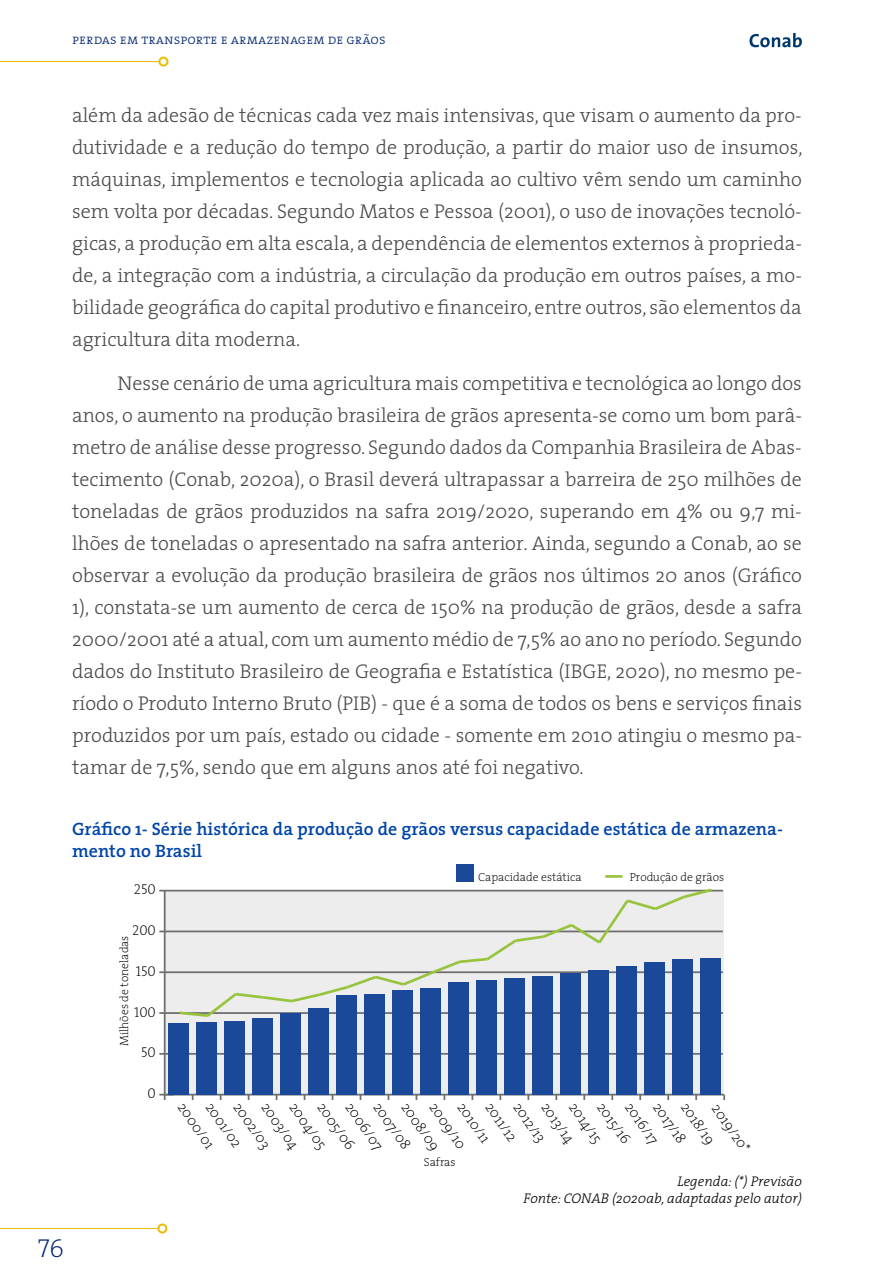
<style>
.page{position:relative;width:874px;height:1276px;background:#fff}
.page>*{position:absolute;margin:0;border:0;box-sizing:border-box;transform-origin:0 0}
.t1{font:26px "The Serif 2 Extra Light Caps";color:#00276e}
.t2{font:300 20px/32px "The Serif 3";color:#4a4a49;text-align:justify}
.t3{font:600 18px/21.6px "The Serif 6";color:#0044a9}
.t4{font:200 14.2px "The Serif 2";color:#000}
.t5{font:14.2px "The Serif 2 Extra Light Caps";color:#000}
.t6{font:italic 300 14px/16.8px "The Serif 3";color:#000;text-align:right}
.t7{font:14px "The Serif 3 Light Caps";color:#00276e}
.t8{font:200 11.8px "The Serif 2";color:#000}
</style>
<div class="page">
<hr style="left:0;top:1228px;width:158px;height:1px;background:#eabe06">
<div style="left:157px;top:1223px;width:10px;height:10px;border:2px solid #eabe06;border-radius:50%"></div>
<hr style="left:0;top:61px;width:159px;height:1px;background:#eabe06">
<div style="left:158px;top:57px;width:10px;height:10px;border:2px solid #eabe06;border-radius:50%"></div>
<svg style="left:749px;top:33px;width:52px;height:14px"></svg>
<div style="left:164px;top:890px;width:559px;height:204px;background:#ededed"></div>
<div style="left:456px;top:865px;width:17px;height:17px;background:#1a499a"></div>
<hr style="left:165px;top:1093px;width:558px;height:2px;background:#706f6f">
<hr style="left:164px;top:890px;width:1px;height:204px;background:#706f6f">
<svg style="left:159px;top:1093px;width:14px;height:7px"></svg>
<hr style="left:159px;top:1053px;width:563px;height:1px;background:#706f6f">
<hr style="left:159px;top:1012px;width:563px;height:2px;background:#706f6f">
<hr style="left:159px;top:971px;width:563px;height:2px;background:#706f6f">
<hr style="left:159px;top:930px;width:563px;height:2px;background:#706f6f">
<hr style="left:159px;top:889px;width:563px;height:2px;background:#706f6f">
<div style="left:168px;top:1023px;width:21px;height:71px;background:#1a499a"></div>
<div style="left:196px;top:1022px;width:21px;height:72px;background:#1a499a"></div>
<div style="left:224px;top:1021px;width:20px;height:73px;background:#1a499a"></div>
<div style="left:252px;top:1018px;width:20px;height:76px;background:#1a499a"></div>
<div style="left:280px;top:1013px;width:20px;height:81px;background:#1a499a"></div>
<div style="left:308px;top:1007px;width:20px;height:87px;background:#1a499a"></div>
<div style="left:336px;top:995px;width:20px;height:99px;background:#1a499a"></div>
<div style="left:364px;top:994px;width:20px;height:100px;background:#1a499a"></div>
<div style="left:392px;top:989px;width:20px;height:105px;background:#1a499a"></div>
<div style="left:420px;top:988px;width:20px;height:106px;background:#1a499a"></div>
<div style="left:448px;top:982px;width:20px;height:112px;background:#1a499a"></div>
<div style="left:476px;top:980px;width:20px;height:114px;background:#1a499a"></div>
<div style="left:504px;top:978px;width:20px;height:116px;background:#1a499a"></div>
<div style="left:532px;top:976px;width:20px;height:118px;background:#1a499a"></div>
<div style="left:560px;top:972px;width:20px;height:122px;background:#1a499a"></div>
<div style="left:588px;top:970px;width:20px;height:124px;background:#1a499a"></div>
<div style="left:616px;top:966px;width:20px;height:128px;background:#1a499a"></div>
<div style="left:644px;top:962px;width:20px;height:132px;background:#1a499a"></div>
<div style="left:671px;top:959px;width:21px;height:135px;background:#1a499a"></div>
<div style="left:699px;top:958px;width:21px;height:136px;background:#1a499a"></div>
<svg style="left:177px;top:888px;width:537px;height:131px"></svg>
<hr style="left:605px;top:875px;width:17px;height:3px;background:#97c33d">
<p class="t7" style="left:72px;top:28px;width:315px">perdas em transporte e armazenagem de grãos</p>
<p class="t2" style="left:72px;top:99px;width:731px">além da adesão de técnicas cada vez mais intensivas, que visam o aumento da pro&shy;dutividade e a redução do tempo de produção, a partir do maior uso de insumos, máquinas, implementos e tecnologia aplicada ao cultivo vêm sendo um caminho sem volta por décadas. Segundo Matos e Pessoa (2001), o uso de inovações tecnoló&shy;gicas, a produção em alta escala, a dependência de elementos externos à proprieda&shy;de, a integração com a indústria, a circulação da produção em outros países, a mo&shy;bilidade geográfica do capital produtivo e financeiro, entre outros, são elementos da agricultura dita moderna.</p>
<p class="t2" style="left:72px;top:366px;width:731px;text-indent:45px">Nesse cenário de uma agricultura mais competitiva e tecnológica ao longo dos anos, o aumento na produção brasileira de grãos apresenta-se como um bom parâ&shy;metro de análise desse progresso. Segundo dados da Companhia Brasileira de Abas&shy;tecimento (Conab, 2020a), o Brasil deverá ultrapassar a barreira de 250 milhões de toneladas de grãos produzidos na safra 2019/2020, superando em 4% ou 9,7 mi&shy;lhões de toneladas o apresentado na safra anterior. Ainda, segundo a Conab, ao se observar a evolução da produção brasileira de grãos nos últimos 20 anos (Gráfico 1), constata-se um aumento de cerca de 150% na produção de grãos, desde a safra 2000/2001 até a atual, com um aumento médio de 7,5% ao ano no período. Segundo dados do Instituto Brasileiro de Geografia e Estatística (IBGE, 2020), no mesmo pe&shy;ríodo o Produto Interno Bruto (PIB) - que é a soma de todos os bens e serviços finais produzidos por um país, estado ou cidade - somente em 2010 atingiu o mesmo pa&shy;tamar de 7,5%, sendo que em alguns anos até foi negativo.</p>
<p class="t3" style="left:72px;top:818px;width:712px">Gráfico 1- Série histórica da produção de grãos versus capacidade estática de armazena&shy;mento no Brasil</p>
<p class="t5" style="left:134px;top:877px;width:24px">250</p>
<p class="t5" style="left:132px;top:918px;width:25px">200</p>
<p class="t8" style="left:114px;top:1046px;width:112px;rotate:-90deg">Milhões de toneladas</p>
<p class="t5" style="left:136px;top:959px;width:22px">150</p>
<p class="t5" style="left:134px;top:1000px;width:23px">100</p>
<p class="t5" style="left:141px;top:1041px;width:16px">50</p>
<p class="t5" style="left:148px;top:1081px;width:10px">0</p>
<p class="t8" style="left:478px;top:867px;width:105px">Capacidade estática</p>
<p class="t8" style="left:629px;top:867px;width:96px">Produção de grãos</p>
<p class="t4" style="left:190px;top:1097px;width:55px;rotate:55deg">2000/01</p>
<p class="t4" style="left:218px;top:1097px;width:53px;rotate:55deg">2001/02</p>
<p class="t4" style="left:246px;top:1097px;width:54px;rotate:55deg">2002/03</p>
<p class="t4" style="left:274px;top:1097px;width:55px;rotate:55deg">2003/04</p>
<p class="t4" style="left:302px;top:1097px;width:55px;rotate:55deg">2004/05</p>
<p class="t4" style="left:330px;top:1097px;width:56px;rotate:55deg">2005/06</p>
<p class="t4" style="left:358px;top:1097px;width:56px;rotate:55deg">2006/07</p>
<p class="t4" style="left:386px;top:1097px;width:55px;rotate:55deg">2007/08</p>
<p class="t4" style="left:414px;top:1097px;width:57px;rotate:55deg">2008/09</p>
<p class="t4" style="left:442px;top:1097px;width:54px;rotate:55deg">2009/10</p>
<p class="t4" style="left:470px;top:1097px;width:47px;rotate:55deg">2010/11</p>
<p class="t4" style="left:498px;top:1097px;width:45px;rotate:55deg">2011/12</p>
<p class="t4" style="left:526px;top:1097px;width:47px;rotate:55deg">2012/13</p>
<p class="t4" style="left:554px;top:1097px;width:47px;rotate:55deg">2013/14</p>
<p class="t4" style="left:582px;top:1097px;width:48px;rotate:55deg">2014/15</p>
<p class="t4" style="left:610px;top:1097px;width:48px;rotate:55deg">2015/16</p>
<p class="t4" style="left:637px;top:1097px;width:48px;rotate:55deg">2016/17</p>
<p class="t4" style="left:665px;top:1097px;width:48px;rotate:55deg">2017/18</p>
<p class="t4" style="left:693px;top:1097px;width:49px;rotate:55deg">2018/19</p>
<p class="t4" style="left:724px;top:1098px;width:57px;rotate:55deg">2019/20*</p>
<p class="t8" style="left:423px;top:1152px;width:33px">Safras</p>
<p class="t6" style="left:523px;top:1172px;width:280px">Legenda: (*) Previsão<br>Fonte: CONAB (2020ab, adaptadas pelo autor)</p>
<h1 class="t1" style="left:38px;top:1226px;width:27px">76</h1>
</div>
